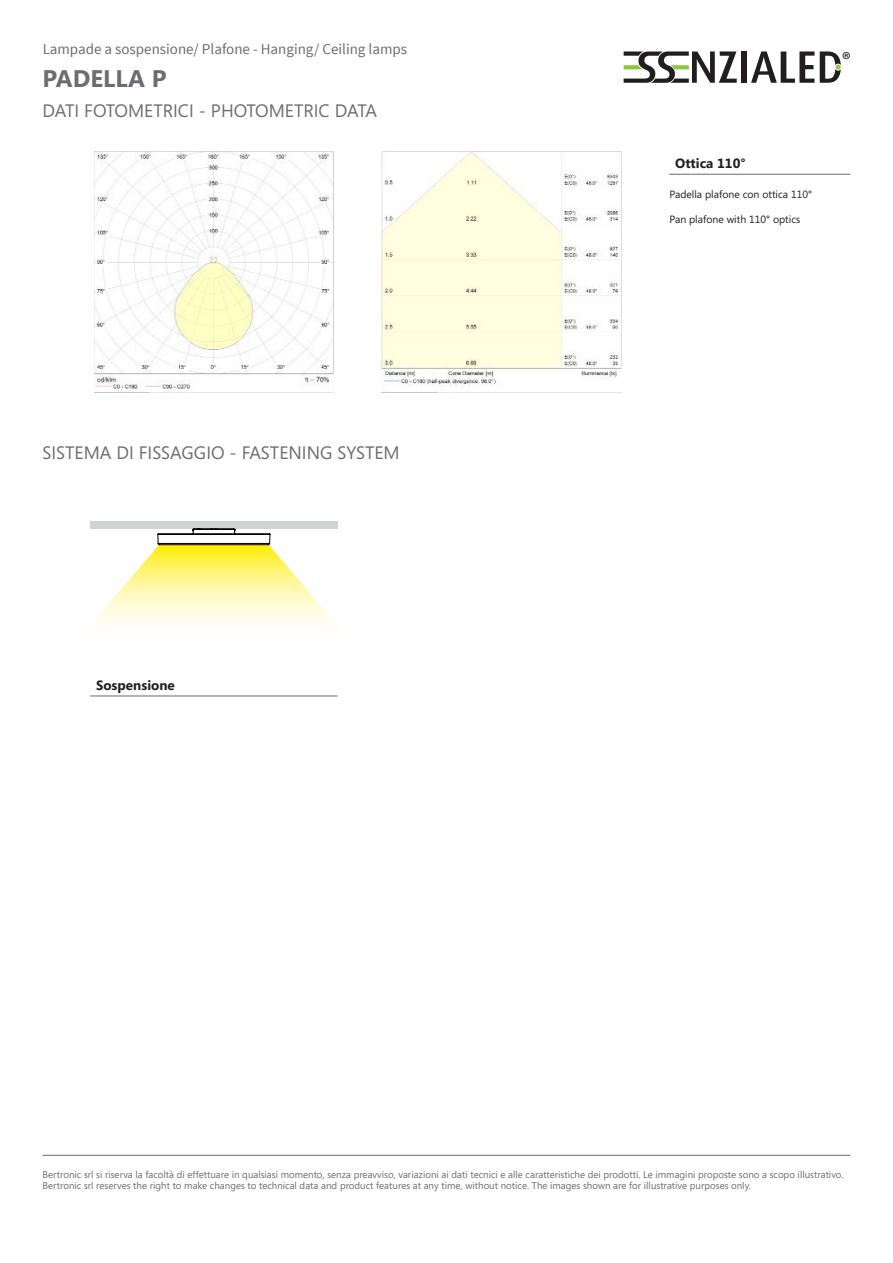
<style>
.page{position:relative;width:893px;height:1263px;background:#fff}
.page>*{position:absolute;margin:0;border:0;box-sizing:border-box;transform-origin:0 0}
.t1{font:700 24px "Segoe";color:#6c6d70}
.t2{font:21.9px "Myriad Pro";color:#221e20}
.t3{font:18px "Segoe";color:#6c6d70}
.t4{font:15px "Source Sans Pro";color:#6c6d70}
.t5{font:700 13.5px "Segoe";color:#231f20}
.t6{font:10.5px "Segoe";color:#231f20}
.t7{font:9.75px/10.5px "Segoe";color:#6c6d70}
</style>
<div class="page">
<hr style="left:43px;top:1155px;width:807px;height:1px;background:#6c6d70">
<img style="left:94px;top:152px;width:240px;height:240px">
<img style="left:382px;top:152px;width:239px;height:235px">
<hr style="left:669px;top:174px;width:181px;height:1px;background:#6c6d70">
<hr style="left:90px;top:696px;width:248px;height:1px;background:#6c6d70">
<div style="left:90px;top:522px;width:248px;height:7px;background:#d0d2d3"></div>
<svg style="left:92px;top:529px;width:244px;height:95px"></svg>
<div style="left:741px;top:51px;width:6px;height:32px;background:#221e20"></div>
<svg style="left:751px;top:51px;width:63px;height:32px"></svg>
<svg style="left:820px;top:51px;width:21px;height:32px"></svg>
<svg style="left:624px;top:51px;width:113px;height:32px"></svg>
<h3 class="t4" style="left:43px;top:39px;width:366px">Lampade a sospensione/ Plafone - Hanging/ Ceiling lamps</h3>
<p class="t1" style="left:43px;top:62px;width:125px">PADELLA P</p>
<p class="t3" style="left:43px;top:98px;width:336px">DATI FOTOMETRICI - PHOTOMETRIC DATA</p>
<p class="t3" style="left:43px;top:440px;width:359px">SISTEMA DI FISSAGGIO - FASTENING SYSTEM</p>
<p class="t5" style="left:96px;top:676px;width:80px">Sospensione</p>
<h2 class="t2" style="left:842px;top:46px;width:11px">®</h2>
<p class="t5" style="left:675px;top:154px;width:72px">Ottica 110°</p>
<p class="t6" style="left:669px;top:187px;width:144px">Padella plafone con ottica 110°</p>
<p class="t6" style="left:669px;top:212px;width:132px">Pan plafone with 110° optics</p>
<p class="t7" style="left:43px;top:1169px;width:803px">Bertronic srl si riserva la facoltà di effettuare in qualsiasi momento, senza preavviso, variazioni ai dati tecnici e alle caratteristiche dei prodotti. Le immagini proposte sono a scopo illustrativo.<br>Bertronic srl reserves the right to make changes to technical data and product features at any time, without notice. The images shown are for illustrative purposes only.</p>
</div>
